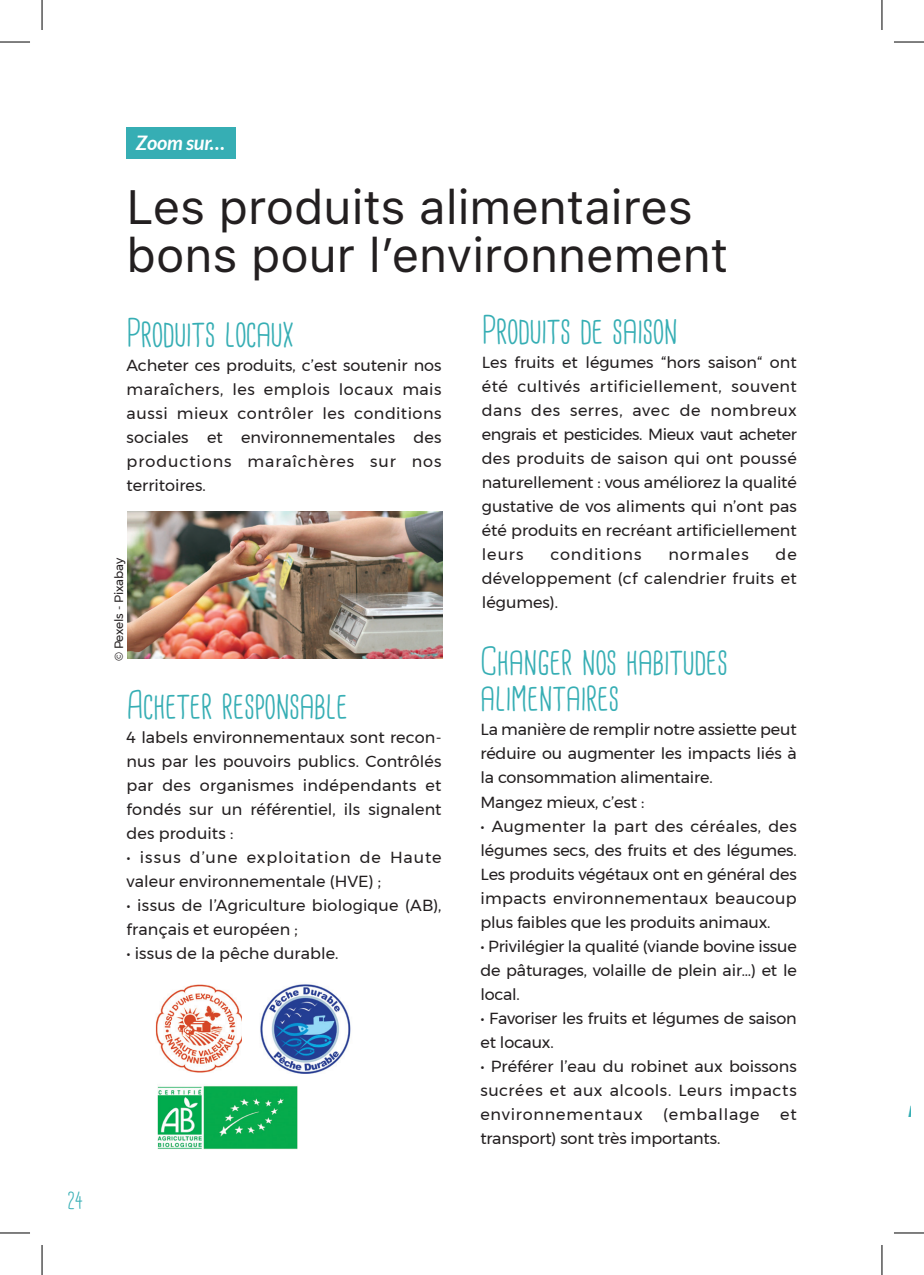
<style>
.page{position:relative;width:924px;height:1275px;background:#fff}
.page>*{position:absolute;margin:0;border:0;box-sizing:border-box;transform-origin:0 0}
.t1{font:48px/48px "SF Pro Text";color:#231f20}
.t2{font:38px/36px "Cardenio Modern";color:#36aeb4}
.t3{font:22px "Cardenio Modern";color:#36aeb4}
.t4{font:italic 700 20px "Lato";letter-spacing:-.01em;color:#fff}
.t5{font:16px/24px "Montserrat";color:#231f20;text-align:justify}
.t6{font:16px/24px "Montserrat";letter-spacing:.03em;color:#231f20}
.t7{font:16px "Montserrat";letter-spacing:.055em;color:#231f20}
.t8{font:16px "Montserrat";letter-spacing:.05em;color:#231f20}
.t9{font:italic 600 16px "Montserrat";color:#36aeb4}
.t10{font:12px "Montserrat";letter-spacing:-.01em;color:#231f20}
</style>
<div class="page">
<div style="left:126px;top:127px;width:110px;height:31px;background:#36aeb4"></div>
<img style="left:155px;top:984px;width:87px;height:88px">
<img style="left:260px;top:984px;width:91px;height:89px">
<img style="left:157px;top:1086px;width:140px;height:64px">
<img style="left:127px;top:511px;width:315px;height:148px">
<hr style="left:0;top:42px;width:30px;height:1px;background:#000">
<hr style="left:893px;top:42px;width:30px;height:1px;background:#000">
<hr style="left:0;top:1232px;width:30px;height:1px;background:#000">
<hr style="left:893px;top:1232px;width:30px;height:1px;background:#000">
<hr style="left:42px;top:0;width:1px;height:30px;background:#000">
<hr style="left:42px;top:1245px;width:1px;height:30px;background:#000">
<hr style="left:881px;top:0;width:1px;height:30px;background:#000">
<hr style="left:881px;top:1245px;width:1px;height:30px;background:#000">
<h3 class="t3" style="left:68px;top:1189px;width:17px">24</h3>
<p class="t4" style="left:136px;top:131px;width:91px">Zoom sur…</p>
<h1 class="t1" style="left:126px;top:181px;width:603px">Les produits alimentaires bons pour l’environnement</h1>
<h2 class="t2" style="left:126px;top:317px;width:169px">Produits locaux</h2>
<p class="t5" style="left:126px;top:353px;width:316px">Acheter ces produits, c’est soutenir nos maraîchers, les emplois locaux mais aussi mieux contrôler les conditions sociales et environnementales des productions maraîchères sur nos territoires.</p>
<p class="t10" style="left:110px;top:661px;width:105px;rotate:-90deg">© Pexels - Pixabay</p>
<h2 class="t2" style="left:126px;top:689px;width:222px">Acheter responsable</h2>
<p class="t5" style="left:126px;top:725px;width:316px">4 labels environnementaux sont recon&shy;nus par les pouvoirs publics. Contrôlés par des organismes indépendants et fondés sur un référentiel, ils signalent des produits :</p>
<p class="t6" style="left:126px;top:845px;width:316px">• issus d’une exploitation de Haute valeur environnementale (HVE) ;</p>
<p class="t5" style="left:126px;top:893px;width:316px">• issus de l’Agriculture biologique (AB), français et européen ;</p>
<p class="t5" style="left:126px;top:941px;width:213px">• issus de la pêche durable.</p>
<h2 class="t2" style="left:481px;top:314px;width:197px">Produits de saison</h2>
<p class="t5" style="left:481px;top:350px;width:316px">Les fruits et légumes “hors saison“ ont été cultivés artificiellement, souvent dans des serres, avec de nombreux engrais et pesticides. Mieux vaut acheter des produits de saison qui ont poussé naturellement : vous améliorez la qualité gustative de vos aliments qui n’ont pas été produits en recréant artificiellement leurs</p>
<p class="t5" style="left:481px;top:542px;width:316px;text-indent:293px">de développement (cf calendrier fruits et légumes).</p>
<p class="t7" style="left:550px;top:542px;width:92px">conditions</p>
<p class="t7" style="left:668px;top:542px;width:82px">normales</p>
<h2 class="t2" style="left:480px;top:646px;width:249px">Changer nos habitudes alimentaires</h2>
<p class="t5" style="left:480px;top:717px;width:318px;text-align:left">La manière de remplir notre assiette peut réduire ou augmenter les impacts liés à la consommation alimentaire.<br>Mangez mieux, c’est :</p>
<p class="t5" style="left:480px;top:813px;width:318px">• Augmenter la part des céréales, des légumes secs, des fruits et des légumes.<br>Les produits végétaux ont en général des impacts environnementaux beaucoup plus faibles que les produits animaux.</p>
<p class="t5" style="left:480px;top:933px;width:318px">• Privilégier la qualité (viande bovine issue de pâturages, volaille de plein air…) et le local.</p>
<p class="t5" style="left:480px;top:1005px;width:318px">• Favoriser les fruits et légumes de saison et locaux.</p>
<p class="t5" style="left:480px;top:1053px;width:318px">• Préférer l’eau du robinet aux boissons sucrées et aux alcools. Leurs impacts environnementaux</p>
<p class="t8" style="left:663px;top:1101px;width:98px">(emballage</p>
<p class="t5" style="left:779px;top:1101px;width:18px">et</p>
<p class="t5" style="left:480px;top:1125px;width:241px">transport) sont très importants.</p>
<p class="t9" style="left:907px;top:1099px;width:13px">P</p>
</div>
